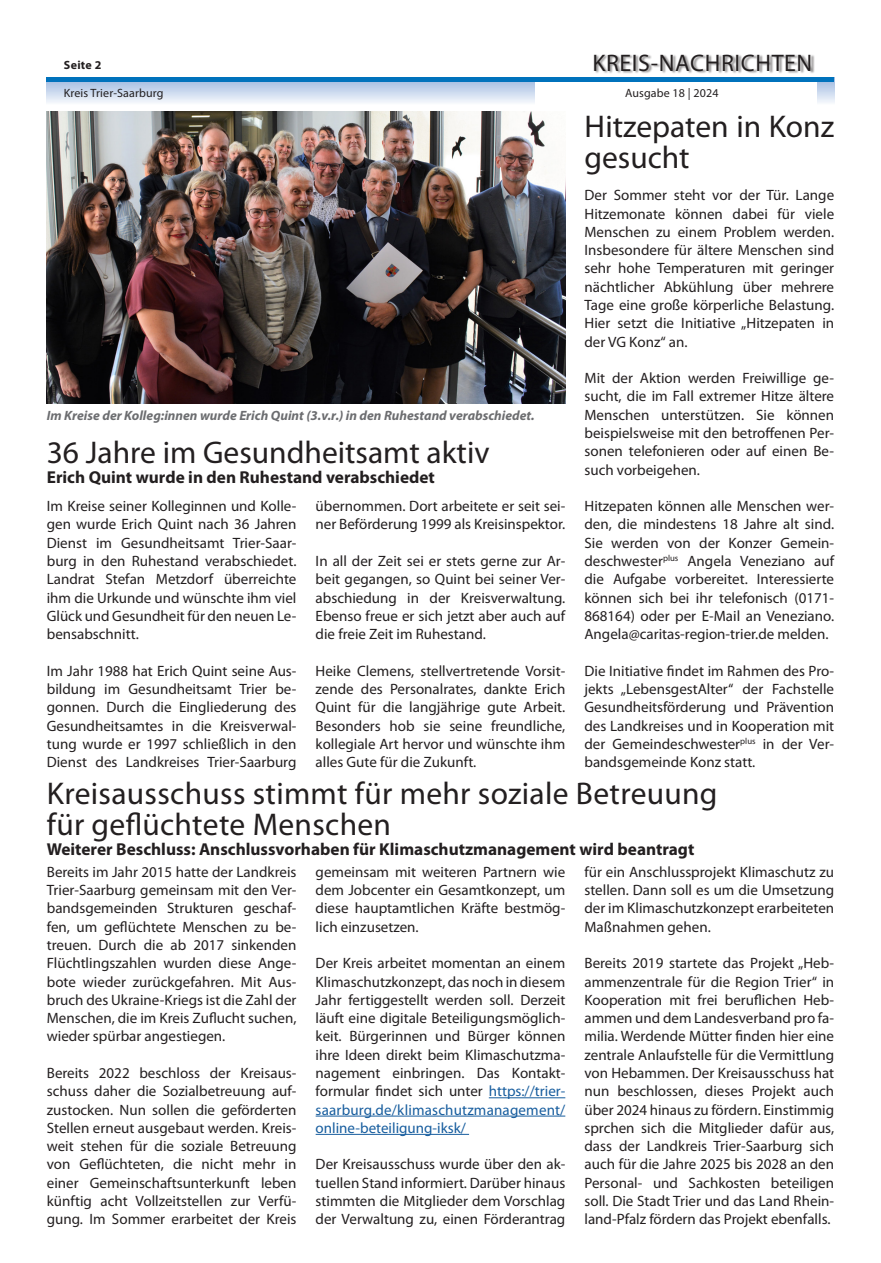
<style>
.page{position:relative;width:881px;height:1263px;background:#fff}
.page>*{position:absolute;margin:0;border:0;box-sizing:border-box;transform-origin:0 0}
.Headline{font:31.5px/31.5px "Myriad Pro";letter-spacing:.01em;color:#231f20}
.t1{font:24px "Myriad Pro";letter-spacing:.025em;color:#231f20}
.Subline{font:700 17.25px "Myriad Pro";color:#231f20}
.Fließtext{font:15px/18.3px "Myriad Pro";color:#231f20;text-align:justify}
.Bilduntertitel{font:italic 700 13.5px "Myriad Pro";color:#6c6d70}
.t2{font:12px "Myriad Pro";letter-spacing:.01em;color:#231f20}
.t3{font:700 12px "Myriad Pro";letter-spacing:.025em;color:#231f20}
.s1{color:#175d9e}
</style>
<div class="page">
<svg style="left:47px;top:82px;width:786px;height:21px;background:#cedbef"></svg>
<div style="left:535px;top:0;width:281px;height:113px;background:#fff"></div>
<div style="left:594px;top:54px;width:220px;height:20px;background:#231f20;opacity:.5"></div>
<hr style="left:47px;top:78px;width:786px;height:4px;background:#0072bc">
<img style="left:47px;top:112px;width:518px;height:292px">
<hr style="left:488px;top:1097px;width:77px;height:1px;background:#175d9e">
<hr style="left:315px;top:1116px;width:250px;height:1px;background:#175d9e">
<hr style="left:315px;top:1134px;width:154px;height:1px;background:#175d9e">
<p class="t3" style="left:64px;top:57px;width:39px">Seite 2</p>
<h2 class="t1" style="left:592px;top:48px;width:221px">KREIS-NACHRICHTEN</h2>
<p class="t2" style="left:64px;top:86px;width:101px">Kreis Trier-Saarburg</p>
<p class="t2" style="left:625px;top:86px;width:95px">Ausgabe 18 | 2024</p>
<p class="Headline" style="left:584px;top:110px;width:251px">Hitzepaten in Konz gesucht</p>
<p class="Fließtext" style="left:584px;top:186px;width:251px">Der Sommer steht vor der Tür. Lange Hitzemonate können dabei für viele Menschen zu einem Problem werden.<br>Insbesondere für ältere Menschen sind sehr hohe Temperaturen mit geringer nächtlicher Abkühlung über mehrere Tage eine große körperliche Belastung.<br>Hier setzt die Initiative „Hitzepaten in der VG Konz“ an.</p>
<p class="Fließtext" style="left:584px;top:369px;width:251px">Mit der Aktion werden Freiwillige ge&shy;sucht, die im Fall extremer Hitze ältere Menschen unterstützen. Sie können beispielsweise mit den betroffenen Per&shy;sonen telefonieren oder auf einen Be&shy;such vorbeigehen.</p>
<p class="Fließtext" style="left:584px;top:497px;width:251px">Hitzepaten können alle Menschen wer&shy;den, die mindestens 18 Jahre alt sind.<br>Sie werden von der Konzer Gemein&shy;deschwester<sup>plus</sup> Angela Veneziano auf die Aufgabe vorbereitet. Interessierte können sich bei ihr telefonisch (0171- 868164) oder per E-Mail an Veneziano.<br>Angela@caritas-region-trier.de melden.</p>
<p class="Fließtext" style="left:584px;top:661px;width:251px">Die Initiative findet im Rahmen des Pro&shy;jekts „LebensgestAlter“ der Fachstelle Gesundheitsförderung und Prävention des Landkreises und in Kooperation mit der Gemeindeschwester<sup>plus</sup> in der Ver&shy;bandsgemeinde Konz statt.</p>
<p class="Headline" style="left:47px;top:777px;width:672px">Kreisausschuss stimmt für mehr soziale Betreuung</p>
<p class="Headline" style="left:47px;top:808px;width:345px">für geflüchtete Menschen</p>
<p class="Subline" style="left:47px;top:838px;width:648px">Weiterer Beschluss: Anschlussvorhaben für Klimaschutzmanagement wird beantragt</p>
<p class="Fließtext" style="left:47px;top:862px;width:251px">Bereits im Jahr 2015 hatte der Landkreis Trier-Saarburg gemeinsam mit den Ver&shy;bandsgemeinden Strukturen geschaf&shy;fen, um geflüchtete Menschen zu be&shy;treuen. Durch die ab 2017 sinkenden Flüchtlingszahlen wurden diese Ange&shy;bote wieder zurückgefahren. Mit Aus&shy;bruch des Ukraine-Kriegs ist die Zahl der Menschen, die im Kreis Zuflucht suchen, wieder spürbar angestiegen.</p>
<p class="Fließtext" style="left:47px;top:1063px;width:251px">Bereits 2022 beschloss der Kreisaus&shy;schuss daher die Sozialbetreuung auf&shy;zustocken. Nun sollen die geförderten Stellen erneut ausgebaut werden. Kreis&shy;weit stehen für die soziale Betreuung von Geflüchteten, die nicht mehr in einer Gemeinschaftsunterkunft leben künftig acht Vollzeitstellen zur Verfü&shy;gung. Im Sommer erarbeitet der Kreis</p>
<p class="Bilduntertitel" style="left:47px;top:406px;width:489px">Im Kreise der Kolleg:innen wurde Erich Quint (3.v.r.) in den Ruhestand verabschiedet.</p>
<p class="Headline" style="left:47px;top:436px;width:444px">36 Jahre im Gesundheitsamt aktiv</p>
<p class="Subline" style="left:47px;top:466px;width:389px">Erich Quint wurde in den Ruhestand verabschiedet</p>
<p class="Fließtext" style="left:47px;top:497px;width:251px">Im Kreise seiner Kolleginnen und Kolle&shy;gen wurde Erich Quint nach 36 Jahren Dienst im Gesundheitsamt Trier-Saar&shy;burg in den Ruhestand verabschiedet.<br>Landrat Stefan Metzdorf überreichte ihm die Urkunde und wünschte ihm viel Glück und Gesundheit für den neuen Le&shy;bensabschnitt.</p>
<p class="Fließtext" style="left:47px;top:661px;width:251px">Im Jahr 1988 hat Erich Quint seine Aus&shy;bildung im Gesundheitsamt Trier be&shy;gonnen. Durch die Eingliederung des Gesundheitsamtes in die Kreisverwal&shy;tung wurde er 1997 schließlich in den Dienst des Landkreises Trier-Saarburg</p>
<p class="Fließtext" style="left:315px;top:497px;width:251px">übernommen. Dort arbeitete er seit sei&shy;ner Beförderung 1999 als Kreisinspektor.</p>
<p class="Fließtext" style="left:315px;top:552px;width:251px">In all der Zeit sei er stets gerne zur Ar&shy;beit gegangen, so Quint bei seiner Ver&shy;abschiedung in der Kreisverwaltung.<br>Ebenso freue er sich jetzt aber auch auf die freie Zeit im Ruhestand.</p>
<p class="Fließtext" style="left:315px;top:661px;width:251px">Heike Clemens, stellvertretende Vorsit&shy;zende des Personalrates, dankte Erich Quint für die langjährige gute Arbeit.<br>Besonders hob sie seine freundliche, kollegiale Art hervor und wünschte ihm alles Gute für die Zukunft.</p>
<p class="Fließtext" style="left:584px;top:862px;width:251px">für ein Anschlussprojekt Klimaschutz zu stellen. Dann soll es um die Umsetzung der im Klimaschutzkonzept erarbeiteten Maßnahmen gehen.</p>
<p class="Fließtext" style="left:584px;top:954px;width:251px">Bereits 2019 startete das Projekt „Heb&shy;ammenzentrale für die Region Trier“ in Kooperation mit frei beruflichen Heb&shy;ammen und dem Landesverband pro fa&shy;milia. Werdende Mütter finden hier eine zentrale Anlaufstelle für die Vermittlung von Hebammen. Der Kreisausschuss hat nun beschlossen, dieses Projekt auch über 2024 hinaus zu fördern. Einstimmig sprchen sich die Mitglieder dafür aus, dass der Landkreis Trier-Saarburg sich auch für die Jahre 2025 bis 2028 an den Personal- und Sachkosten beteiligen soll. Die Stadt Trier und das Land Rhein&shy;land-Pfalz fördern das Projekt ebenfalls.</p>
<p class="Fließtext" style="left:315px;top:862px;width:251px">gemeinsam mit weiteren Partnern wie dem Jobcenter ein Gesamtkonzept, um diese hauptamtlichen Kräfte bestmög&shy;lich einzusetzen.</p>
<p class="Fließtext" style="left:315px;top:954px;width:251px">Der Kreis arbeitet momentan an einem Klimaschutzkonzept, das noch in diesem Jahr fertiggestellt werden soll. Derzeit läuft eine digitale Beteiligungsmöglich&shy;keit. Bürgerinnen und Bürger können ihre Ideen direkt beim Klimaschutzma&shy;nagement einbringen. Das Kontakt&shy;formular findet sich unter <span class="s1">https://trier&shy;saarburg.de/klimaschutzmanagement/ online-beteiligung-iksk/</span></p>
<p class="Fließtext" style="left:315px;top:1155px;width:251px">Der Kreisausschuss wurde über den ak&shy;tuellen Stand informiert. Darüber hinaus stimmten die Mitglieder dem Vorschlag der Verwaltung zu, einen Förderantrag</p>
</div>
